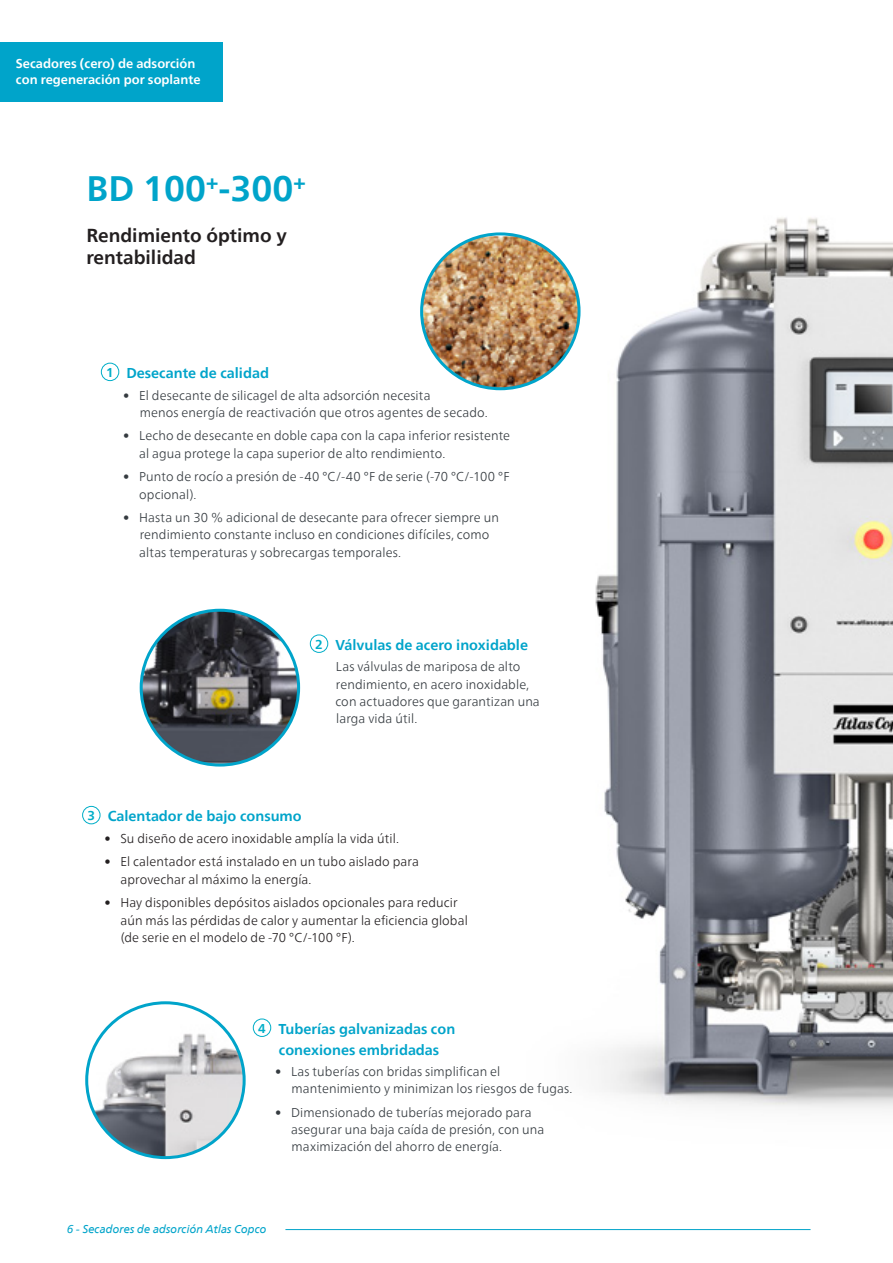
<style>
.page{position:relative;width:893px;height:1263px;background:#fff}
.page>*{position:absolute;margin:0;border:0;box-sizing:border-box;transform-origin:0 0}
.t1{font:700 35.25px "Neue Frutiger World";color:#00a4ca}
.t2{font:700 18.75px/22.5px "Neue Frutiger World";color:#231f20}
.t3{font:700 14.25px/20.7px "Neue Frutiger World";color:#00a4ca;text-align:center}
.t4{font:300 12.75px/17.2px "Neue Frutiger World";letter-spacing:.01em;color:#353b40}
.t5{font:300 12.75px/17.2px "Neue Frutiger World";letter-spacing:.01em;color:#231f20}
.t6{font:700 12.75px/16.2px "Neue Frutiger World";color:#fff}
.t7{font:italic 11.25px "Neue Frutiger World";color:#00a4ca}
.s1{font-size:12.75px;color:#00aec8}
</style>
<div class="page">
<hr style="left:285px;top:1229px;width:525px;height:1px;background:#00a4ca">
<img style="left:502px;top:217px;width:391px;height:892px">
<div style="left:101px;top:363px;width:18px;height:18px;border:1px solid #00aec8;border-radius:50%"></div>
<div style="left:82px;top:806px;width:19px;height:18px;border:1px solid #00aec8;border-radius:50%"></div>
<div style="left:253px;top:1018px;width:18px;height:19px;border:1px solid #00aec8;border-radius:50%"></div>
<img style="left:422px;top:236px;width:157px;height:153px">
<div style="left:420px;top:232px;width:161px;height:158px;border:3px solid #00a4ca;border-radius:50%"></div>
<img style="left:87px;top:1004px;width:156px;height:153px">
<div style="left:85px;top:1001px;width:161px;height:158px;border:3px solid #00a4ca;border-radius:50%"></div>
<div style="left:310px;top:634px;width:18px;height:19px;border:1px solid #00aec8;border-radius:50%"></div>
<img style="left:141px;top:610px;width:158px;height:155px">
<div style="left:140px;top:609px;width:160px;height:157px;border:3px solid #00a4ca;border-radius:50%"></div>
<div style="left:0;top:43px;width:222px;height:59px;background:#00a4ca"></div>
<p class="t6" style="left:16px;top:56px;width:186px">Secadores (cero) de adsorción con regeneración por soplante</p>
<h1 class="t1" style="left:86px;top:158px;width:221px">BD 100<sup>+</sup>-300<sup>+</sup></h1>
<h2 class="t2" style="left:86px;top:224px;width:202px">Rendimiento óptimo y rentabilidad</h2>
<p class="t3" style="left:106px;top:362px;width:164px"><span class="s1">1</span> Desecante de calidad</p>
<p class="t4" style="left:140px;top:386px;width:350px;text-indent:-17px">• El desecante de silicagel de alta adsorción necesita<br>menos energía de reactivación que otros agentes de secado.</p>
<p class="t4" style="left:139px;top:427px;width:372px;text-indent:-16px">• Lecho de desecante en doble capa con la capa inferior resistente al agua protege la capa superior de alto rendimiento.</p>
<p class="t4" style="left:139px;top:468px;width:372px;text-indent:-16px">• Punto de rocío a presión de -40 °C/-40 °F de serie (-70 °C/-100 °F opcional).</p>
<p class="t4" style="left:139px;top:509px;width:361px;text-indent:-16px">• Hasta un 30 % adicional de desecante para ofrecer siempre un rendimiento constante incluso en condiciones difíciles, como altas temperaturas y sobrecargas temporales.</p>
<p class="t3" style="left:315px;top:634px;width:214px"><span class="s1">2</span> Válvulas de acero inoxidable</p>
<p class="t4" style="left:335px;top:658px;width:206px">Las válvulas de mariposa de alto rendimiento, en acero inoxidable, con actuadores que garantizan una larga vida útil.</p>
<p class="t3" style="left:88px;top:806px;width:216px"><span class="s1">3</span> Calentador de bajo consumo</p>
<p class="t5" style="left:104px;top:830px;width:296px">• Su diseño de acero inoxidable amplía la vida útil.</p>
<p class="t5" style="left:121px;top:853px;width:300px;text-indent:-16px">• El calentador está instalado en un tubo aislado para aprovechar al máximo la energía.</p>
<p class="t5" style="left:121px;top:894px;width:349px;text-indent:-16px">• Hay disponibles depósitos aislados opcionales para reducir aún más las pérdidas de calor y aumentar la eficiencia global (de serie en el modelo de -70 °C/-100 °F).</p>
<p class="t3" style="left:258px;top:1018px;width:199px"><span class="s1">4</span> Tuberías galvanizadas con conexiones embridadas</p>
<p class="t4" style="left:292px;top:1063px;width:282px;text-indent:-17px">• Las tuberías con bridas simplifican el mantenimiento y minimizan los riesgos de fugas.</p>
<p class="t4" style="left:291px;top:1104px;width:255px;text-indent:-16px">• Dimensionado de tuberías mejorado para asegurar una baja caída de presión, con una maximización del ahorro de energía.</p>
<p class="t7" style="left:67px;top:1220px;width:201px">6 - Secadores de adsorción Atlas Copco</p>
</div>
